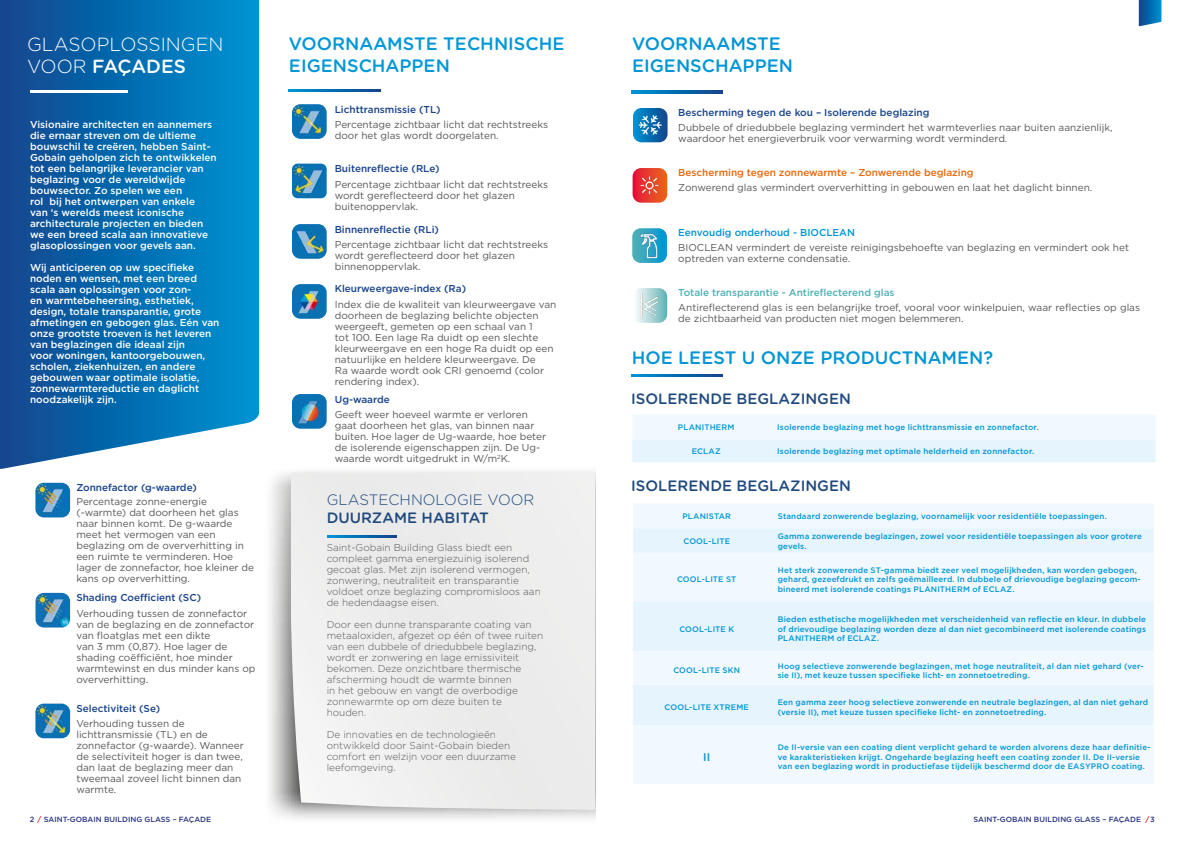
<style>
.page{position:relative;width:1191px;height:842px;background:#fff}
.page>*{position:absolute;margin:0;border:0;box-sizing:border-box;transform-origin:0 0}
.t1{font:300 19px/22.8px "Gotham Rounded";color:#fff}
.t2{font:500 18px/21.6px "Gotham Rounded";color:#0095d4}
.t3{font:500 18px/21.6px "Gotham Rounded";color:#0097d6}
.t4{font:500 15px "Gotham Rounded";color:#1f497d}
.t5{font:300 15px "Gotham Rounded";color:#1f497d}
.t6{font:500 11px "Gotham";color:#0095d4}
.t7{font:10px/11px "Gotham";color:#575756}
.t8{font:500 10px/11px "Gotham";color:#fff}
.t9{font:300 10px/11px "Gotham";color:#58595c}
.t10{font:500 10px "Gotham";color:#17428c}
.t11{font:500 10px "Gotham";color:#17428b}
.t12{font:500 10px "Gotham";color:#ec6608}
.t13{font:500 10px "Gotham";color:#4fb0b4}
.t14{font:500 10px "Gotham";color:#0095d4}
.t15{font:500 8px/9.6px "Gotham";letter-spacing:.02em;color:#0095d4}
.t16{font:500 7.5px "Gotham";color:#283583}
.s1{font-weight:500}
.s2{color:#cd1719}
</style>
<div class="page">
<svg style="left:1138px;top:0;width:23px;height:26px"></svg>
<svg style="left:269px;top:471px;width:326px;height:348px"></svg>
<div style="left:291px;top:473px;width:304px;height:337px;background:#ececec"></div>
<svg style="left:0;top:0;width:259px;height:469px;background:#1273b3"></svg>
<hr style="left:30px;top:91px;width:97px;height:2px;background:#fff">
<svg style="left:289px;top:89px;width:91px;height:3px"></svg>
<svg style="left:631px;top:91px;width:91px;height:3px"></svg>
<img style="left:292px;top:284px;width:35px;height:35px">
<img style="left:35px;top:483px;width:35px;height:34px">
<img style="left:35px;top:704px;width:35px;height:34px">
<svg style="left:327px;top:535px;width:69px;height:3px"></svg>
<img style="left:292px;top:394px;width:35px;height:35px">
<img style="left:292px;top:104px;width:35px;height:35px">
<img style="left:292px;top:164px;width:35px;height:34px">
<img style="left:292px;top:224px;width:35px;height:35px">
<svg style="left:314px;top:226px;width:11px;height:13px"></svg>
<img style="left:35px;top:593px;width:35px;height:34px">
<svg style="left:666px;top:172px;width:1px;height:27px"></svg>
<img style="left:632px;top:168px;width:34px;height:35px">
<img style="left:633px;top:108px;width:34px;height:34px">
<img style="left:632px;top:228px;width:35px;height:35px">
<img style="left:636px;top:288px;width:31px;height:35px">
<svg style="left:631px;top:374px;width:92px;height:2px"></svg>
<svg style="left:632px;top:415px;width:523px;height:47px"></svg>
<div style="left:633px;top:503px;width:520px;height:25px;background:#f2f9fe"></div>
<div style="left:633px;top:528px;width:520px;height:25px;background:#e6f4fd"></div>
<svg style="left:633px;top:553px;width:520px;height:231px;fill:#f2f9fe"></svg>
<h1 class="t1" style="left:27px;top:32px;width:198px">GLASOPLOSSINGEN<br>VOOR <span class="s1">FAÇADES</span></h1>
<p class="t8" style="left:30px;top:119px;width:188px">Visionaire architecten en aannemers die ernaar streven om de ultieme bouwschil te creëren, hebben Saint-Gobain geholpen zich te ontwikkelen tot een belangrijke leverancier van beglazing voor de wereldwijde bouwsector. Zo spelen we een<br>rol bij het ontwerpen van enkele<br>van ‘s werelds meest iconische architecturale projecten en bieden we een breed scala aan innovatieve glasoplossingen voor gevels aan.</p>
<p class="t8" style="left:30px;top:262px;width:191px">Wij anticiperen op uw specifieke noden en wensen, met een breed scala aan oplossingen voor zon-<br>en warmtebeheersing, esthetiek, design, totale transparantie, grote afmetingen en gebogen glas. Eén van onze grootste troeven is het leveren van beglazingen die ideaal zijn<br>voor woningen, kantoorgebouwen, scholen, ziekenhuizen, en andere gebouwen waar optimale isolatie, zonnewarmtereductie en daglicht noodzakelijk zijn.</p>
<p class="t10" style="left:76px;top:481px;width:122px">Zonnefactor (g-waarde)</p>
<p class="t7" style="left:76px;top:496px;width:179px">Percentage zonne-energie (-warmte) dat doorheen het glas naar binnen komt. De g-waarde meet het vermogen van een beglazing om de oververhitting in een ruimte te verminderen. Hoe lager de zonnefactor, hoe kleiner de kans op oververhitting.</p>
<p class="t10" style="left:76px;top:591px;width:126px">Shading Coefficient (SC)</p>
<p class="t7" style="left:76px;top:607px;width:181px">Verhouding tussen de zonnefactor van de beglazing en de zonnefactor van floatglas met een dikte<br>van 3 mm (0,87). Hoe lager de shading coëfficiënt, hoe minder warmtewinst en dus minder kans op oververhitting.</p>
<p class="t10" style="left:76px;top:702px;width:85px">Selectiviteit (Se)</p>
<p class="t7" style="left:76px;top:718px;width:169px">Verhouding tussen de lichttransmissie (TL) en de zonnefactor (g-waarde). Wanneer de selectiviteit hoger is dan twee, dan laat de beglazing meer dan tweemaal zoveel licht binnen dan warmte.</p>
<h2 class="t3" style="left:289px;top:32px;width:277px">VOORNAAMSTE TECHNISCHE<br>EIGENSCHAPPEN</h2>
<p class="t11" style="left:335px;top:103px;width:107px">Lichttransmissie (TL)</p>
<p class="t7" style="left:335px;top:119px;width:215px">Percentage zichtbaar licht dat rechtstreeks door het glas wordt doorgelaten.</p>
<p class="t10" style="left:335px;top:162px;width:106px">Buitenreflectie (RLe)</p>
<p class="t7" style="left:335px;top:178px;width:215px">Percentage zichtbaar licht dat rechtstreeks wordt gereflecteerd door het glazen buitenoppervlak.</p>
<p class="t10" style="left:335px;top:223px;width:106px">Binnenreflectie (RLi)</p>
<p class="t7" style="left:335px;top:239px;width:215px">Percentage zichtbaar licht dat rechtstreeks wordt gereflecteerd door het glazen binnenoppervlak.</p>
<p class="t10" style="left:335px;top:282px;width:133px">Kleurweergave-index (Ra)</p>
<p class="t7" style="left:335px;top:298px;width:223px">Index die de kwaliteit van kleurweergave van doorheen de beglazing belichte objecten weergeeft, gemeten op een schaal van 1<br>tot 100. Een lage Ra duidt op een slechte kleurweergave en een hoge Ra duidt op een natuurlijke en heldere kleurweergave. De<br>Ra waarde wordt ook CRI genoemd (color rendering index).</p>
<p class="t10" style="left:335px;top:392px;width:57px">Ug-waarde</p>
<p class="t7" style="left:335px;top:409px;width:213px">Geeft weer hoeveel warmte er verloren gaat doorheen het glas, van binnen naar buiten. Hoe lager de Ug-waarde, hoe beter de isolerende eigenschappen zijn. De Ug&shy;waarde wordt uitgedrukt in W/m<sup>2</sup>K.</p>
<h3 class="t5" style="left:327px;top:489px;width:209px">GLASTECHNOLOGIE VOOR</h3>
<h3 class="t4" style="left:327px;top:507px;width:164px">DUURZAME HABITAT</h3>
<p class="t9" style="left:327px;top:541px;width:216px">Saint-Gobain Building Glass biedt een compleet gamma energiezuinig isolerend gecoat glas. Met zijn isolerend vermogen, zonwering, neutraliteit en transparantie voldoet onze beglazing compromisloos aan de hedendaagse eisen.</p>
<p class="t9" style="left:327px;top:618px;width:218px">Door een dunne transparante coating van metaaloxiden, afgezet op één of twee ruiten van een dubbele of driedubbele beglazing, wordt er zonwering en lage emissiviteit bekomen. Deze onzichtbare thermische afscherming houdt de warmte binnen<br>in het gebouw en vangt de overbodige zonnewarmte op om deze buiten te houden.</p>
<p class="t9" style="left:327px;top:728px;width:191px">De innovaties en de technologieën ontwikkeld door Saint-Gobain bieden comfort en welzijn voor een duurzame leefomgeving.</p>
<h2 class="t2" style="left:632px;top:32px;width:162px">VOORNAAMSTE<br>EIGENSCHAPPEN</h2>
<p class="t11" style="left:678px;top:106px;width:253px">Bescherming tegen de kou – Isolerende beglazing</p>
<p class="t7" style="left:678px;top:122px;width:436px">Dubbele of driedubbele beglazing vermindert het warmteverlies naar buiten aanzienlijk, waardoor het energieverbruik voor verwarming wordt verminderd.</p>
<p class="t12" style="left:678px;top:166px;width:297px">Bescherming tegen zonnewarmte – Zonwerende beglazing</p>
<p class="t7" style="left:678px;top:182px;width:415px">Zonwerend glas vermindert oververhitting in gebouwen en laat het daglicht binnen.</p>
<p class="t14" style="left:678px;top:226px;width:178px">Eenvoudig onderhoud - BIOCLEAN</p>
<p class="t7" style="left:678px;top:242px;width:452px">BIOCLEAN vermindert de vereiste reinigingsbehoefte van beglazing en vermindert ook het optreden van externe condensatie.</p>
<p class="t13" style="left:678px;top:286px;width:218px">Totale transparantie - Antireflecterend glas</p>
<p class="t7" style="left:678px;top:302px;width:463px">Antireflecterend glas is een belangrijke troef, vooral voor winkelpuien, waar reflecties op glas de zichtbaarheid van producten niet mogen belemmeren.</p>
<h2 class="t2" style="left:631px;top:346px;width:363px">HOE LEEST U ONZE PRODUCTNAMEN?</h2>
<h3 class="t4" style="left:631px;top:388px;width:221px">ISOLERENDE BEGLAZINGEN</h3>
<p class="t15" style="left:678px;top:422px;width:58px">PLANITHERM</p>
<p class="t15" style="left:777px;top:422px;width:263px">Isolerende beglazing met hoge lichttransmissie en zonnefactor.</p>
<p class="t15" style="left:691px;top:446px;width:30px">ECLAZ</p>
<p class="t15" style="left:777px;top:446px;width:258px">Isolerende beglazing met optimale helderheid en zonnefactor.</p>
<h3 class="t4" style="left:631px;top:475px;width:221px">ISOLERENDE BEGLAZINGEN</h3>
<p class="t15" style="left:682px;top:511px;width:50px">PLANISTAR</p>
<p class="t15" style="left:778px;top:511px;width:330px">Standaard zonwerende beglazing, voornamelijk voor residentiële toepassingen.</p>
<p class="t15" style="left:683px;top:536px;width:48px">COOL-LITE</p>
<p class="t15" style="left:778px;top:531px;width:366px">Gamma zonwerende beglazingen, zowel voor residentiële toepassingen als voor grotere gevels.</p>
<p class="t15" style="left:677px;top:574px;width:61px">COOL-LITE ST</p>
<p class="t15" style="left:778px;top:565px;width:364px">Het sterk zonwerende ST-gamma biedt zeer veel mogelijkheden, kan worden gebogen, gehard, gezeefdrukt en zelfs geëmailleerd. In dubbele of drievoudige beglazing gecom&shy;bineerd met isolerende coatings PLANITHERM of ECLAZ.</p>
<p class="t15" style="left:679px;top:624px;width:56px">COOL-LITE K</p>
<p class="t15" style="left:778px;top:614px;width:370px;text-align:justify">Bieden esthetische mogelijkheden met verscheidenheid van reflectie en kleur. In dubbele of drievoudige beglazing worden deze al dan niet gecombineerd met isolerende coatings PLANITHERM of ECLAZ.</p>
<p class="t15" style="left:673px;top:666px;width:68px">COOL-LITE SKN</p>
<p class="t15" style="left:778px;top:661px;width:367px">Hoog selectieve zonwerende beglazingen, met hoge neutraliteit, al dan niet gehard (ver&shy;sie II), met keuze tussen specifieke licht- en zonnetoetreding.</p>
<p class="t15" style="left:664px;top:702px;width:86px">COOL-LITE XTREME</p>
<p class="t15" style="left:778px;top:698px;width:372px">Een gamma zeer hoog selectieve zonwerende en neutrale beglazingen, al dan niet gehard (versie II), met keuze tussen specifieke licht- en zonnetoetreding.</p>
<p class="t6" style="left:703px;top:750px;width:9px">II</p>
<p class="t15" style="left:778px;top:742px;width:374px">De II-versie van een coating dient verplicht gehard te worden alvorens deze haar definitie&shy;ve karakteristieken krijgt. Ongeharde beglazing heeft een coating zonder II. De II-versie van een beglazing wordt in productiefase tijdelijk beschermd door de EASYPRO coating.</p>
<p class="t16" style="left:30px;top:814px;width:183px">2 <span class="s2">/</span> SAINT-GOBAIN BUILDING GLASS – FAÇADE</p>
<p class="t16" style="left:973px;top:814px;width:183px">SAINT-GOBAIN BUILDING GLASS – FAÇADE <span class="s2">/</span>3</p>
</div>
